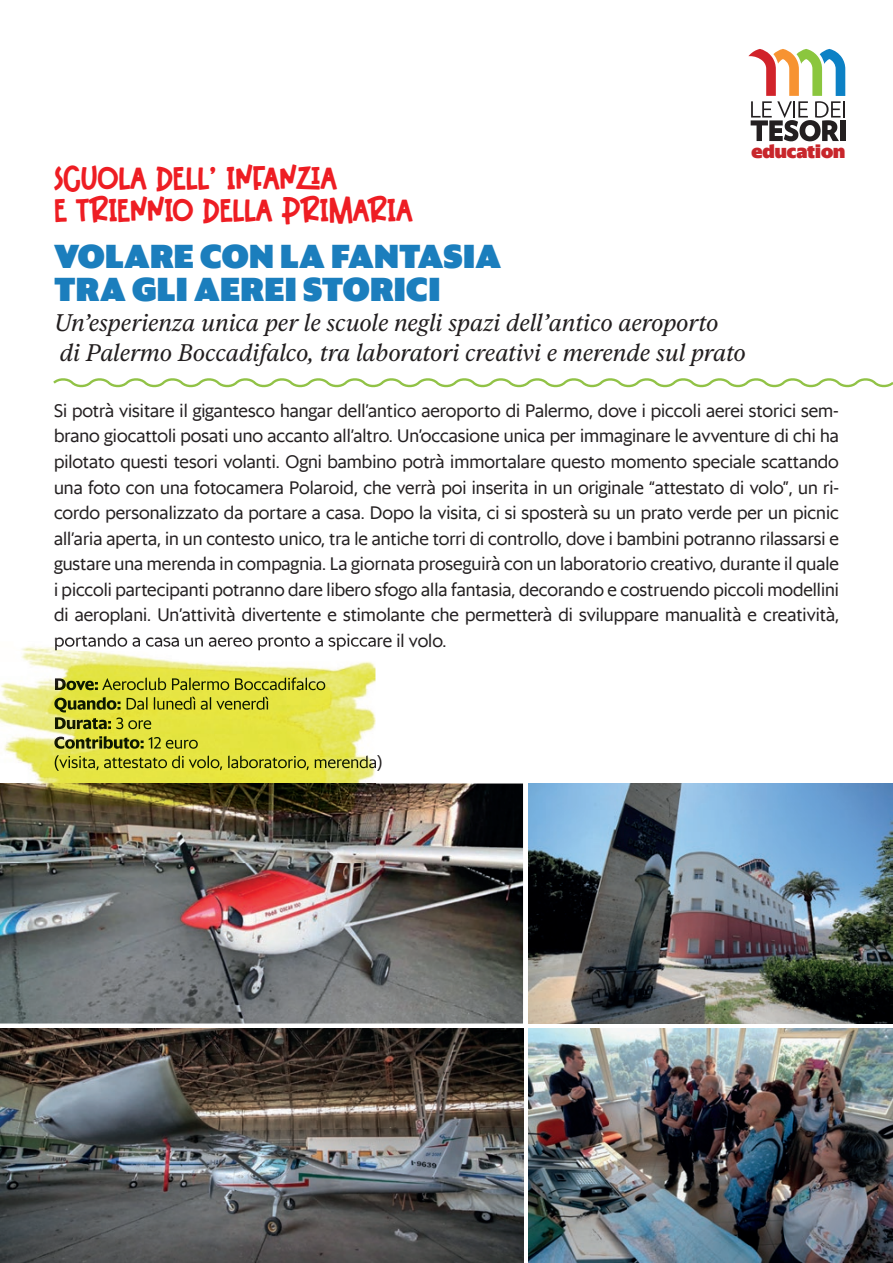
<style>
.page{position:relative;width:893px;height:1263px;background:#fff}
.page>*{position:absolute;margin:0;border:0;box-sizing:border-box;transform-origin:0 0}
.t1{font:33px/31.5px "Birthday Verygood";color:#ee1d23}
.t2{font:900 33px/33px "Sanomat Sans Web";letter-spacing:.01em;color:#1b7ebd}
.t3{font:italic 24px/30px "Ivar Text";letter-spacing:-.005em;color:#231f20}
.t4{font:900 18.45px "Sanomat Sans Web";color:#c8262b}
.t5{font:18px/25.5px "Sanomat Sans Web";color:#231f20;text-align:justify}
</style>
<div class="page">
<svg style="left:748px;top:49px;width:97px;height:92px"></svg>
<div style="left:840px;top:120px;width:5px;height:21px;background:#231f20"></div>
<img style="left:528px;top:783px;width:365px;height:240px">
<img style="left:0;top:783px;width:523px;height:240px">
<img style="left:528px;top:1029px;width:365px;height:234px">
<img style="left:0;top:1029px;width:523px;height:234px">
<svg style="left:53px;top:378px;width:840px;height:10px"></svg>
<img style="left:0;top:646px;width:375px;height:217px">
<img style="left:55px;top:641px;width:320px;height:9px">
<img style="left:55px;top:678px;width:44px;height:12px">
<img style="left:102px;top:677px;width:223px;height:13px">
<img style="left:54px;top:697px;width:67px;height:15px">
<img style="left:121px;top:697px;width:147px;height:13px">
<img style="left:55px;top:717px;width:57px;height:12px">
<img style="left:112px;top:717px;width:39px;height:12px">
<img style="left:54px;top:736px;width:144px;height:13px">
<img style="left:144px;top:737px;width:54px;height:12px">
<img style="left:55px;top:755px;width:320px;height:16px">
<p class="t4" style="left:751px;top:137px;width:95px">education</p>
<h1 class="t1" style="left:54px;top:163px;width:360px">SCUOLA DELL’ INFANZIA<br>E TRIENNIO DELLA PRIMARIA</h1>
<h1 class="t2" style="left:54px;top:237px;width:448px">VOLARE CON LA FANTASIA<br>TRA GLI AEREI STORICI</h1>
<h2 class="t3" style="left:54px;top:308px;width:693px">Un’esperienza unica per le scuole negli spazi dell’antico aeroporto<br>di Palermo Boccadifalco, tra laboratori creativi e merende sul prato</h2>
<p class="t5" style="left:54px;top:396px;width:787px">Si potrà visitare il gigantesco hangar dell’antico aeroporto di Palermo, dove i piccoli aerei storici sem&shy;brano giocattoli posati uno accanto all’altro. Un’occasione unica per immaginare le avventure di chi ha pilotato questi tesori volanti. Ogni bambino potrà immortalare questo momento speciale scattando una foto con una fotocamera Polaroid, che verrà poi inserita in un originale “attestato di volo”, un ri&shy;cordo personalizzato da portare a casa. Dopo la visita, ci si sposterà su un prato verde per un picnic all’aria aperta, in un contesto unico, tra le antiche torri di controllo, dove i bambini potranno rilassarsi e gustare una merenda in compagnia. La giornata proseguirà con un laboratorio creativo, durante il quale i piccoli partecipanti potranno dare libero sfogo alla fantasia, decorando e costruendo piccoli modellini di aeroplani. Un’attività divertente e stimolante che permetterà di sviluppare manualità e creatività, portando a casa un aereo pronto a spiccare il volo.</p>
</div>
